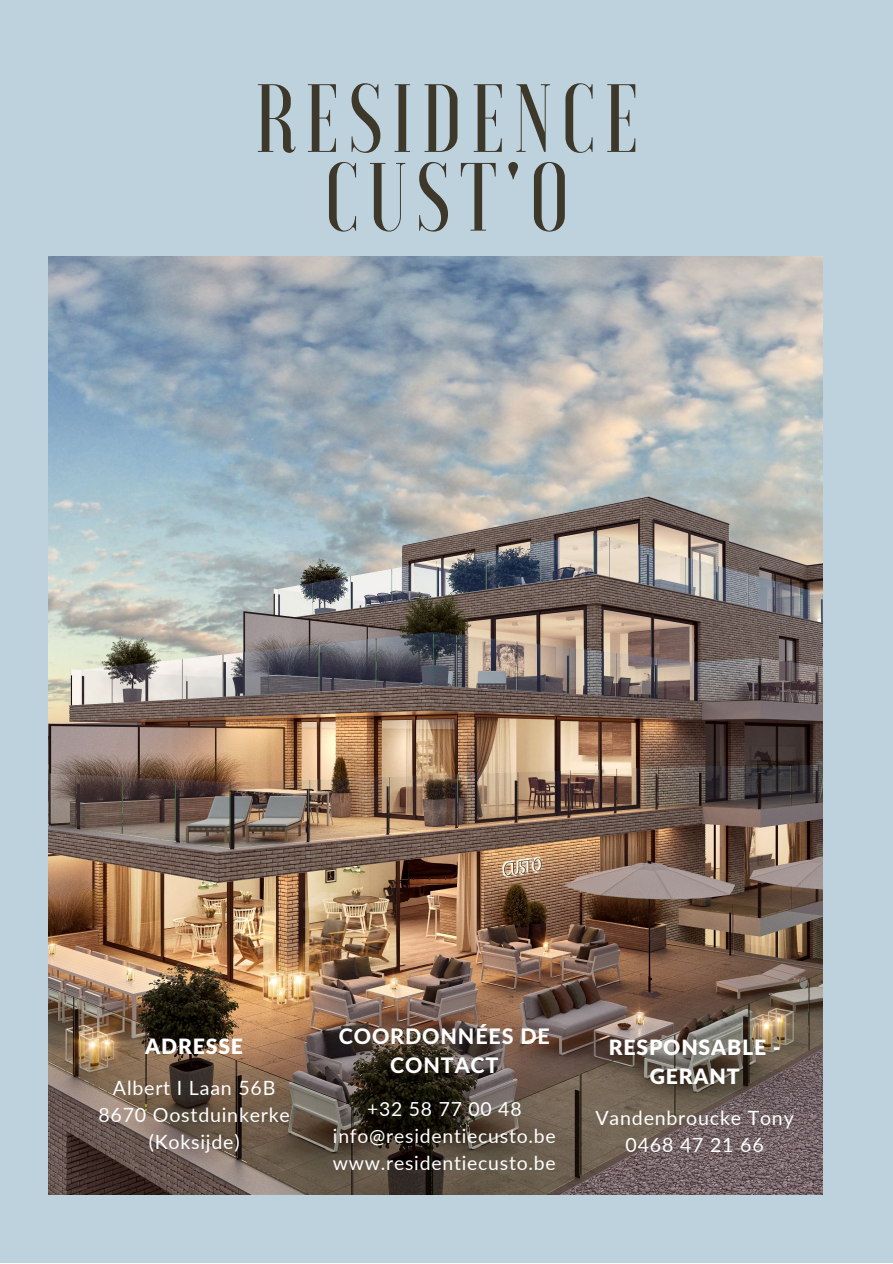
<style>
.page{position:relative;width:893px;height:1264px;background:#fff}
.page>*{position:absolute;margin:0;border:0;box-sizing:border-box;transform-origin:0 0}
.t1{font:500 96.6px/78.8px "Voga";letter-spacing:.09em;color:#3e382b;text-align:center}
.t2{font:800 21.45px/29.2px "Lato Latin";letter-spacing:.04em;color:#fff;text-align:center}
.t3{font:900 21.15px/29.2px "Lato Latin";letter-spacing:.04em;color:#fff;text-align:center}
.t4{font:19.65px/27px "Lato";letter-spacing:.04em;color:#fff;text-align:center}
.t5{font:19.35px/27px "Lato";letter-spacing:.04em;color:#fff;text-align:center}
</style>
<div class="page">
<div style="left:0;top:0;width:892px;height:1262px;background:#bed2dd"></div>
<img style="left:49px;top:257px;width:773px;height:937px">
<h1 class="t1" style="left:255px;top:79px;width:385px">RESIDENCE<br>CUST'O</h1>
<p class="t3" style="left:145px;top:1033px;width:99px">ADRESSE</p>
<p class="t4" style="left:98px;top:1074px;width:193px">Albert I Laan 56B<br>8670 Oostduinkerke (Koksijde)</p>
<p class="t2" style="left:339px;top:1022px;width:213px">COORDONNÉES DE<br>CONTACT</p>
<p class="t5" style="left:333px;top:1094px;width:224px">+32 58 77 00 48 info@residentiecusto.be www.residentiecusto.be</p>
<p class="t3" style="left:608px;top:1033px;width:173px">RESPONSABLE -<br>GERANT</p>
<p class="t4" style="left:595px;top:1103px;width:200px">Vandenbroucke Tony<br>0468 47 21 66</p>
</div>
